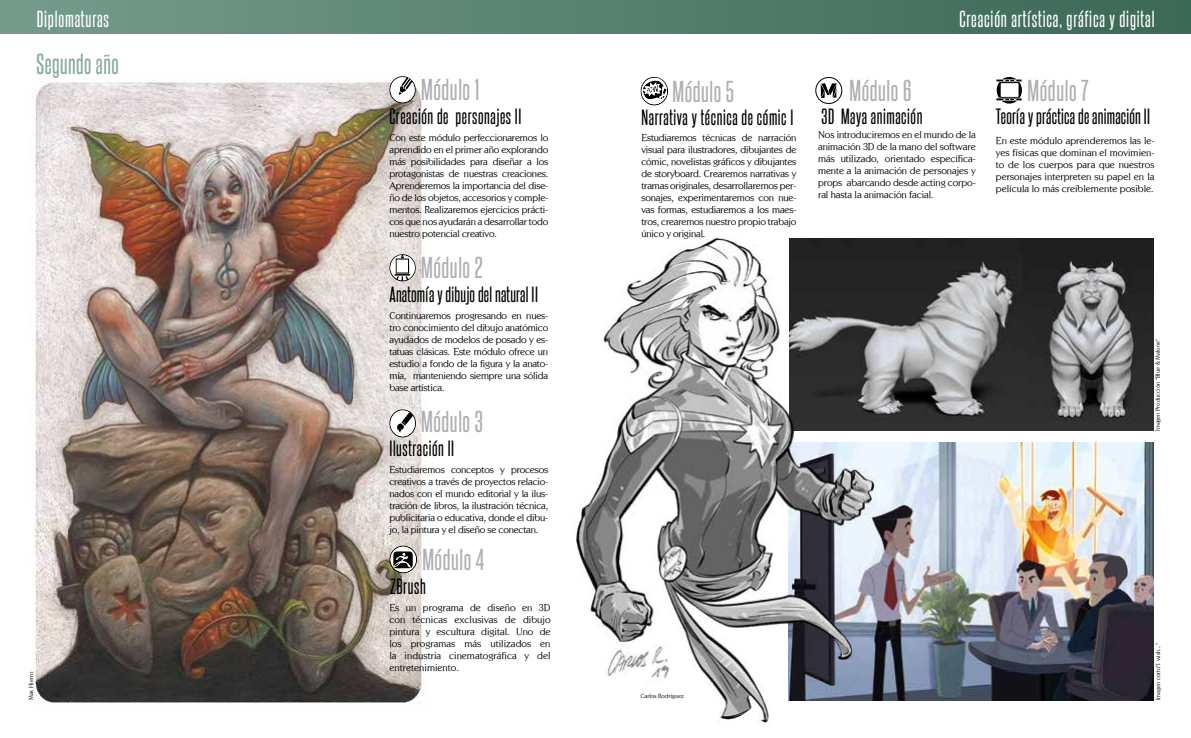
<style>
.page{position:relative;width:1191px;height:738px;background:#fff}
.page>*{position:absolute;margin:0;border:0;box-sizing:border-box;transform-origin:0 0}
.t1{font:26px "Steelfish Rg";letter-spacing:.02em;color:#afaeb2}
.t2{font:25px "Steelfish Rg";letter-spacing:.02em;color:#85aa9c}
.t3{font:20px "Steelfish Rg";letter-spacing:.04em;color:#fff}
.t4{font:19px "Steelfish Rg";letter-spacing:.025em;color:#000}
.t5{font:10px/12px "Centabel";letter-spacing:-.02em;color:#000;text-align:justify}
.t6{font:6px "Centabel";color:#000}
</style>
<div class="page">
<img style="left:35px;top:79px;width:391px;height:625px">
<div style="left:0;top:0;width:1191px;height:34px;background:linear-gradient(to right,#759b8c,#3b6755)"></div>
<svg style="left:104px;top:54px;width:5px;height:3px"></svg>
<svg style="left:389px;top:76px;width:27px;height:27px"></svg>
<img style="left:902px;top:238px;width:252px;height:192px">
<svg style="left:389px;top:254px;width:27px;height:27px"></svg>
<svg style="left:389px;top:409px;width:27px;height:28px"></svg>
<svg style="left:389px;top:545px;width:28px;height:27px"></svg>
<img style="left:902px;top:442px;width:252px;height:257px">
<img style="left:574px;top:238px;width:328px;height:486px">
<svg style="left:996px;top:77px;width:26px;height:26px"></svg>
<svg style="left:640px;top:77px;width:28px;height:28px"></svg>
<svg style="left:815px;top:77px;width:28px;height:27px"></svg>
<h3 class="t3" style="left:37px;top:4px;width:74px">Diplomaturas</h3>
<h3 class="t3" style="left:959px;top:4px;width:197px">Creación artística, gráfica y digital</h3>
<h2 class="t2" style="left:36px;top:46px;width:84px">Segundo ano</h2>
<p class="t6" style="left:28px;top:699px;width:30px;rotate:-90deg">Max Hierro</p>
<h1 class="t1" style="left:421px;top:71px;width:60px">Módulo 1</h1>
<h3 class="t4" style="left:389px;top:102px;width:133px">Creación de personajes II</h3>
<p class="t5" style="left:389px;top:131px;width:160px">Con este módulo perfeccionaremos lo aprendido en el primer año explorando más posibilidades para diseñar a los protagonistas de nuestras creaciones.<br>Aprenderemos la importancia del dise&shy;ño de los objetos, accesorios y comple&shy;mentos. Realizaremos ejercicios prácti&shy;cos que nos ayudarán a desarrollar todo nuestro potencial creativo.</p>
<h1 class="t1" style="left:421px;top:249px;width:63px">Módulo 2</h1>
<h3 class="t4" style="left:389px;top:280px;width:150px">Anatomía y dibujo del natural II</h3>
<p class="t5" style="left:389px;top:309px;width:160px">Continuaremos progresando en nues&shy;tro conocimiento del dibujo anatómico ayudados de modelos de posado y es&shy;tatuas clásicas. Este módulo ofrece un estudio a fondo de la figura y la anato&shy;mía, manteniendo siempre una sólida base artística.</p>
<h1 class="t1" style="left:421px;top:402px;width:63px">Módulo 3</h1>
<h3 class="t4" style="left:389px;top:434px;width:66px">Ilustración II</h3>
<p class="t5" style="left:389px;top:462px;width:160px">Estudiaremos conceptos y procesos creativos a través de proyectos relacio&shy;nados con el mundo editorial y la ilus&shy;tración de libros, la ilustración técnica, publicitaria o educativa, donde el dibu&shy;jo, la pintura y el diseño se conectan.</p>
<h1 class="t1" style="left:422px;top:541px;width:63px">Módulo 4</h1>
<h3 class="t4" style="left:390px;top:572px;width:37px">ZBrush</h3>
<p class="t5" style="left:389px;top:600px;width:163px">Es un programa de diseño en 3D con técnicas exclusivas de dibujo pintura y escultura digital. Uno de los programas más utilizados en la industria cinematográfica y del entretenimiento.</p>
<h1 class="t1" style="left:672px;top:72px;width:63px">Módulo 5</h1>
<h3 class="t4" style="left:641px;top:103px;width:153px">Narrativa y técnica de cómic I</h3>
<p class="t5" style="left:641px;top:131px;width:156px">Estudiaremos técnicas de narración visual para ilustradores, dibujantes de cómic, novelistas gráficos y dibujantes de storyboard. Crearemos narrativas y tramas originales, desarrollaremos per&shy;sonajes, experimentaremos con nue&shy;vas formas, estudiaremos a los maes&shy;tros, crearemos nuestro propio trabajo único y original.</p>
<h1 class="t1" style="left:849px;top:72px;width:63px">Módulo 6</h1>
<h3 class="t4" style="left:821px;top:103px;width:102px">3D Maya animación</h3>
<p class="t5" style="left:818px;top:128px;width:159px">Nos introduciremos en el mundo de la animación 3D de la mano del software más utilizado, orientado específica&shy;mente a la animación de personajes y props abarcando desde acting corpo&shy;ral hasta la animación facial.</p>
<h1 class="t1" style="left:1027px;top:72px;width:62px">Módulo 7</h1>
<h3 class="t4" style="left:996px;top:103px;width:155px">Teoría y práctica de animación II</h3>
<p class="t5" style="left:996px;top:134px;width:160px">En este módulo aprenderemos las le&shy;yes físicas que dominan el movimien&shy;to de los cuerpos para que nuestros personajes interpreten su papel en la película lo más creíblemente posible.</p>
<p class="t6" style="left:1154px;top:430px;width:93px;rotate:-90deg">Imagen Producción “Blue &amp; Malone“</p>
<p class="t6" style="left:641px;top:691px;width:45px">Carlos Rodríguez</p>
<p class="t6" style="left:1154px;top:699px;width:59px;rotate:-90deg">Imagen corto“I wish...“</p>
</div>
